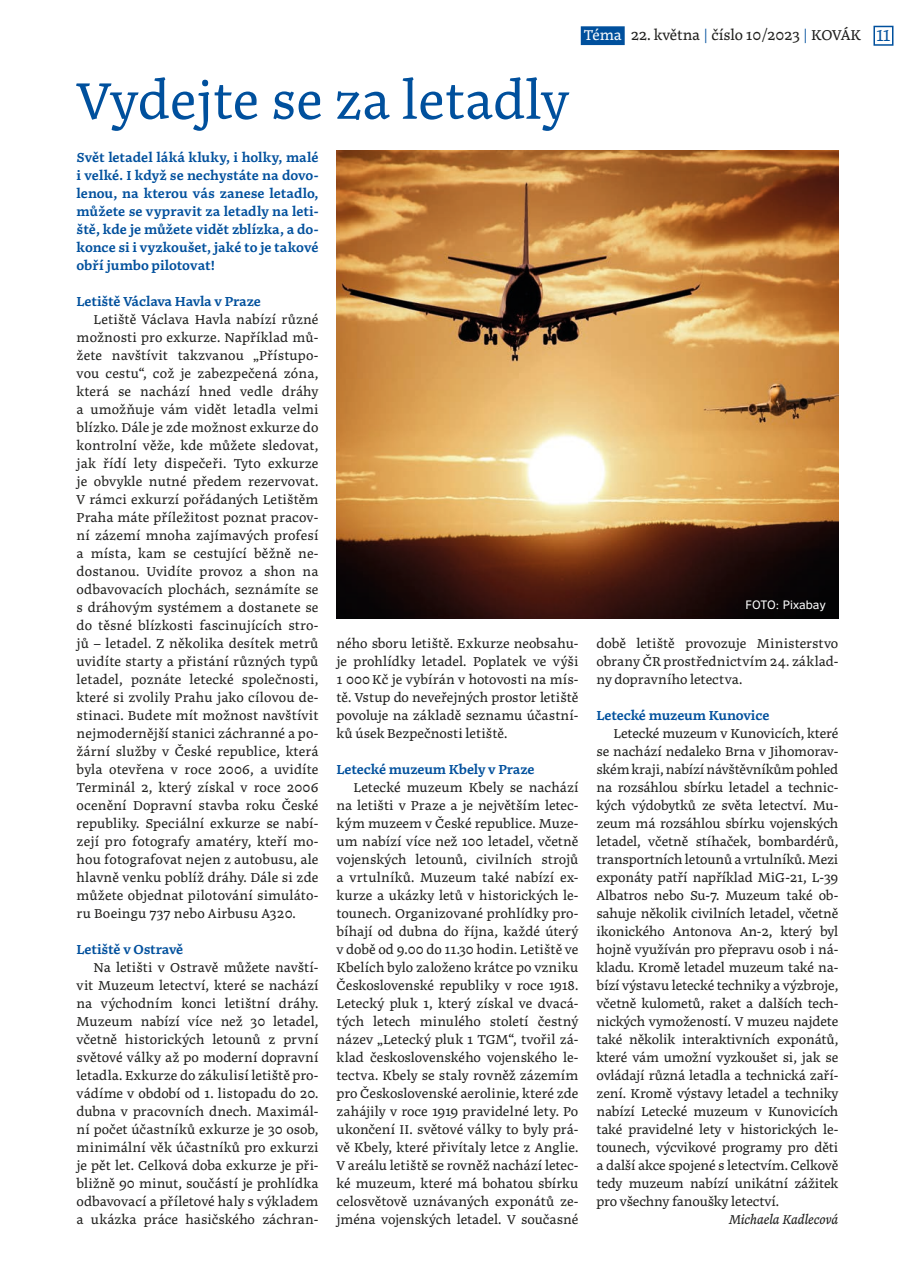
<style>
.page{position:relative;width:915px;height:1276px;background:#fff}
.page>*{position:absolute;margin:0;border:0;box-sizing:border-box;transform-origin:0 0}
.t1{font:54px "Noort";color:#00509d}
.t2{font:15px "Noort";letter-spacing:-.01em;color:#1d1d1b}
.t3{font:13.5px/18px "Noort";color:#1d1d1b;text-align:justify}
.t4{font:600 13.5px/18px "Noort";letter-spacing:-.01em;color:#00509d;text-align:justify}
.t5{font:italic 13.5px "Noort";letter-spacing:-.01em;color:#1d1d1b}
.t6{font:12px "Nort";color:#fff}
.s1{color:#fff}
.s2{color:#00509d}
.s3{font-size:16.5px;color:#00509d}
</style>
<div class="page">
<div style="left:580px;top:26px;width:44px;height:19px;background:#00509d"></div>
<div style="left:873px;top:26px;width:20px;height:20px;border:2px solid #00509d"></div>
<img style="left:336px;top:150px;width:502px;height:469px">
<h1 class="t1" style="left:77px;top:69px;width:493px">Vydejte se za letadly</h1>
<p class="t2" style="left:583px;top:26px;width:309px"><span class="s1">Téma</span> 22. května <span class="s2">|</span> číslo 10/2023 <span class="s2">|</span> KOVÁK <span class="s3">11</span></p>
<p class="t4" style="left:77px;top:148px;width:243px">Svět letadel láká kluky, i holky, malé i velké. I když se nechystáte na dovo&shy;lenou, na kterou vás zanese letadlo, můžete se vypravit za letadly na leti&shy;ště, kde je můžete vidět zblízka, a do&shy;konce si i vyzkoušet, jaké to je takové obří jumbo pilotovat!</p>
<p class="t4" style="left:77px;top:292px;width:186px">Letiště Václava Havla v Praze</p>
<p class="t3" style="left:77px;top:310px;width:243px;text-indent:17px">Letiště Václava Havla nabízí různé možnosti pro exkurze. Například mů&shy;žete navštívit takzvanou „Přístupo&shy;vou cestu“, což je zabezpečená zóna, která se nachází hned vedle dráhy a umožňuje vám vidět letadla velmi blízko. Dále je zde možnost exkurze do kontrolní věže, kde můžete sledovat, jak řídí lety dispečeři. Tyto exkurze je obvykle nutné předem rezervovat.<br>V rámci exkurzí pořádaných Letištěm Praha máte příležitost poznat pracov&shy;ní zázemí mnoha zajímavých profesí a místa, kam se cestující běžně ne&shy;dostanou. Uvidíte provoz a shon na odbavovacích plochách, seznámíte se s dráhovým systémem a dostanete se do těsné blízkosti fascinujících stro&shy;jů – letadel. Z několika desítek metrů uvidíte starty a přistání různých typů letadel, poznáte letecké společnosti, které si zvolily Prahu jako cílovou de&shy;stinaci. Budete mít možnost navštívit nejmodernější stanici záchranné a po&shy;žární služby v České republice, která byla otevřena v roce 2006, a uvidíte Terminál 2, který získal v roce 2006 ocenění Dopravní stavba roku České republiky. Speciální exkurze se nabí&shy;zejí pro fotografy amatéry, kteří mo&shy;hou fotografovat nejen z autobusu, ale hlavně venku poblíž dráhy. Dále si zde můžete objednat pilotování simuláto&shy;ru Boeingu 737 nebo Airbusu A320.</p>
<p class="t4" style="left:77px;top:940px;width:108px">Letiště v Ostravě</p>
<p class="t3" style="left:77px;top:958px;width:243px;text-indent:17px">Na letišti v Ostravě můžete navští&shy;vit Muzeum letectví, které se nachází na východním konci letištní dráhy.<br>Muzeum nabízí více než 30 letadel, včetně historických letounů z první světové války až po moderní dopravní letadla. Exkurze do zákulisí letiště pro&shy;vádíme v období od 1. listopadu do 20. dubna v pracovních dnech. Maximál&shy;ní počet účastníků exkurze je 30 osob, minimální věk účastníků pro exkurzi je pět let. Celková doba exkurze je při&shy;bližně 90 minut, součástí je prohlídka odbavovací a příletové haly s výkladem a ukázka práce hasičského záchran-</p>
<p class="t3" style="left:336px;top:634px;width:243px">ného sboru letiště. Exkurze neobsahu&shy;je prohlídky letadel. Poplatek ve výši 1 000 Kč je vybírán v hotovosti na mís&shy;tě. Vstup do neveřejných prostor letiště povoluje na základě seznamu účastní&shy;ků úsek Bezpečnosti letiště.</p>
<p class="t4" style="left:336px;top:760px;width:199px">Letecké muzeum Kbely v Praze</p>
<p class="t3" style="left:336px;top:778px;width:243px;text-indent:17px">Letecké muzeum Kbely se nachází na letišti v Praze a je největším letec&shy;kým muzeem v České republice. Muze&shy;um nabízí více než 100 letadel, včetně vojenských letounů, civilních strojů a vrtulníků. Muzeum také nabízí ex&shy;kurze a ukázky letů v historických le&shy;tounech. Organizované prohlídky pro&shy;bíhají od dubna do října, každé úterý v době od 9.00 do 11.30 hodin. Letiště ve Kbelích bylo založeno krátce po vzniku Československé republiky v roce 1918.<br>Letecký pluk 1, který získal ve dvacá&shy;tých letech minulého století čestný název „Letecký pluk 1 TGM“, tvořil zá&shy;klad československého vojenského le&shy;tectva. Kbely se staly rovněž zázemím pro Československé aerolinie, které zde zahájily v roce 1919 pravidelné lety. Po ukončení II. světové války to byly prá&shy;vě Kbely, které přivítaly letce z Anglie.<br>V areálu letiště se rovněž nachází letec&shy;ké muzeum, které má bohatou sbírku celosvětově uznávaných exponátů ze&shy;jména vojenských letadel. V současné</p>
<p class="t6" style="left:745px;top:597px;width:81px">FOTO: Pixabay</p>
<p class="t3" style="left:596px;top:634px;width:243px">době letiště provozuje Ministerstvo obrany ČR prostřednictvím 24. základ&shy;ny dopravního letectva.</p>
<p class="t4" style="left:596px;top:706px;width:174px">Letecké muzeum Kunovice</p>
<p class="t3" style="left:596px;top:724px;width:243px;text-indent:17px">Letecké muzeum v Kunovicích, které se nachází nedaleko Brna v Jihomorav&shy;ském kraji, nabízí návštěvníkům pohled na rozsáhlou sbírku letadel a technic&shy;kých výdobytků ze světa letectví. Mu&shy;zeum má rozsáhlou sbírku vojenských letadel, včetně stíhaček, bombardérů, transportních letounů a vrtulníků. Mezi exponáty patří například MiG-21, L-39<br>Albatros nebo Su-7. Muzeum také ob&shy;sahuje několik civilních letadel, včetně ikonického Antonova An-2, který byl hojně využíván pro přepravu osob i ná&shy;kladu. Kromě letadel muzeum také na&shy;bízí výstavu letecké techniky a výzbroje, včetně kulometů, raket a dalších tech&shy;nických vymožeností. V muzeu najdete také několik interaktivních exponátů, které vám umožní vyzkoušet si, jak se ovládají různá letadla a technická zaří&shy;zení. Kromě výstavy letadel a techniky nabízí Letecké muzeum v Kunovicích také pravidelné lety v historických le&shy;tounech, výcvikové programy pro děti a další akce spojené s letectvím. Celkově tedy muzeum nabízí unikátní zážitek pro všechny fanoušky letectví.</p>
<p class="t5" style="left:728px;top:1211px;width:111px">Michaela Kadlecová</p>
</div>
